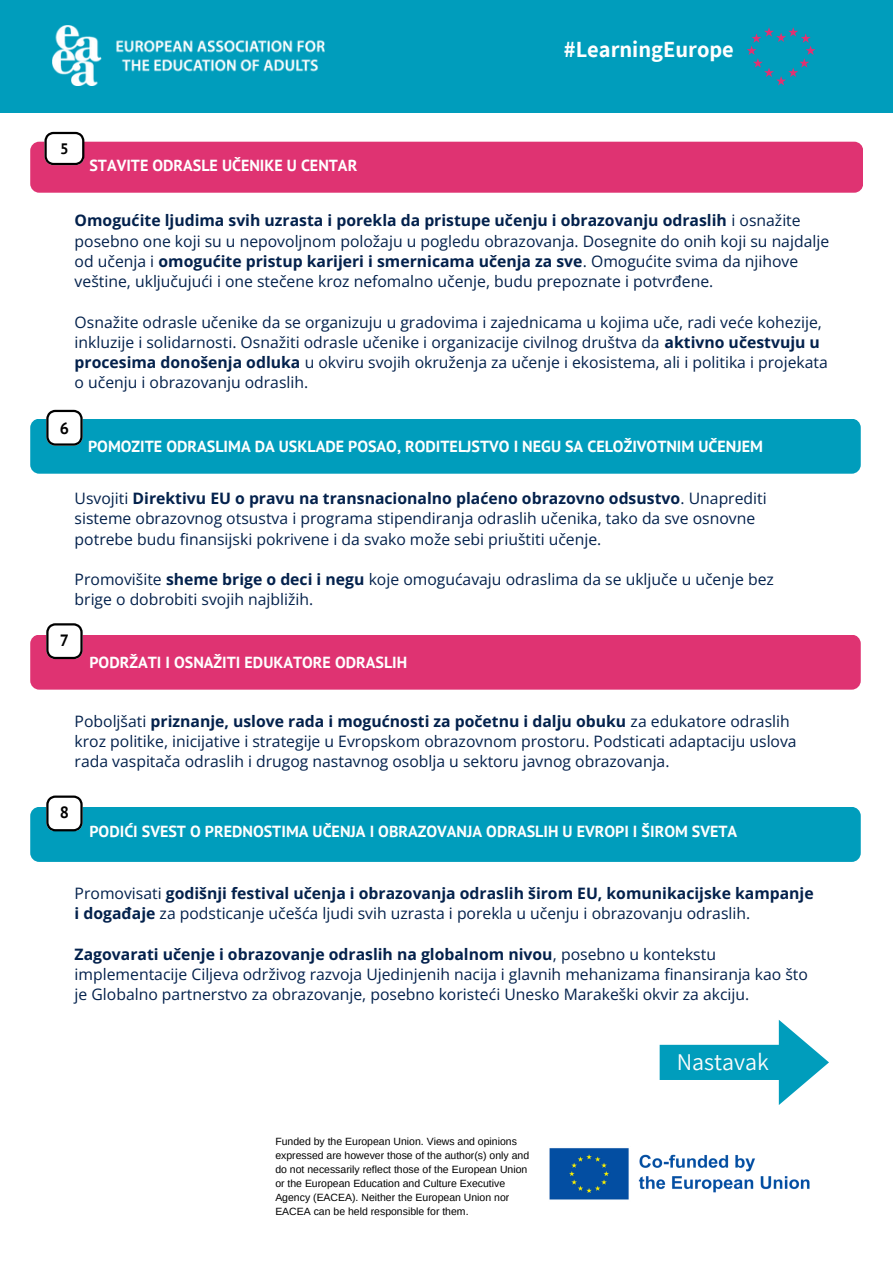
<style>
.page{position:relative;width:893px;height:1264px;background:#fff}
.page>*{position:absolute;margin:0;border:0;box-sizing:border-box;transform-origin:0 0}
.t1{font:24px "Assistant";color:#fcfcfc}
.t2{font:700 22.5px "Assistant";color:#fff}
.t3{font:700 16.35px "PT Sans";color:#000}
.t4{font:700 16.05px "PT Sans";color:#fff}
.t5{font:15.75px/20.2px "Open Sans";color:#03214c}
.t6{font:700 15.15px "PT Sans";color:#000}
.t7{font:10.5px/14px "Arimo";color:#000}
.s1{font-weight:700}
</style>
<div class="page">
<div style="left:30px;top:634px;width:830px;height:55px;background:#df3372;border-radius:9px"></div>
<svg style="left:46px;top:623px;width:37px;height:36px"></svg>
<div style="left:30px;top:419px;width:830px;height:54px;background:#009dbc;border-radius:9px"></div>
<svg style="left:46px;top:410px;width:37px;height:35px"></svg>
<div style="left:30px;top:807px;width:830px;height:55px;background:#009dbc;border-radius:9px"></div>
<svg style="left:46px;top:795px;width:37px;height:36px"></svg>
<div style="left:30px;top:142px;width:833px;height:51px;background:#df3372;border-radius:9px"></div>
<svg style="left:44px;top:132px;width:40px;height:33px"></svg>
<div style="left:0;top:0;width:892px;height:113px;background:#009dbc"></div>
<img style="left:549px;top:1148px;width:261px;height:52px">
<img style="left:52px;top:26px;width:273px;height:60px">
<svg style="left:746px;top:27px;width:69px;height:58px"></svg>
<svg style="left:659px;top:1020px;width:170px;height:85px"></svg>
<p class="t6" style="left:60px;top:138px;width:10px">5</p>
<h4 class="t4" style="left:89px;top:154px;width:269px">STAVITE ODRASLE UČENIKE U CENTAR</h4>
<p class="t2" style="left:564px;top:34px;width:171px">#LearningEurope</p>
<p class="t5" style="left:75px;top:210px;width:756px"><span class="s1">Omogućite ljudima svih uzrasta i porekla da pristupe učenju i obrazovanju odraslih</span> i osnažite posebno one koji su u nepovoljnom položaju u pogledu obrazovanja. Dosegnite do onih koji su najdalje od učenja i <span class="s1">omogućite pristup karijeri i smernicama učenja za sve</span>. Omogućite svima da njihove veštine, uključujući i one stečene kroz nefomalno učenje, budu prepoznate i potvrđene.</p>
<h3 class="t5" style="left:75px;top:311px;width:754px">Osnažite odrasle učenike da se organizuju u gradovima i zajednicama u kojima uče, radi veće kohezije, inkluzije i solidarnosti. Osnažiti odrasle učenike i organizacije civilnog društva da <span class="s1">aktivno učestvuju u procesima donošenja odluka</span> u okviru svojih okruženja za učenje i ekosistema, ali i politika i projekata o učenju i obrazovanju odraslih.</h3>
<p class="t3" style="left:60px;top:417px;width:11px">6</p>
<h3 class="t4" style="left:88px;top:435px;width:676px">POMOZITE ODRASLIMA DA USKLADE POSAO, RODITELJSTVO I NEGU SA CELOŽIVOTNIM UČENJEM</h3>
<h4 class="t5" style="left:75px;top:488px;width:693px">Usvojiti <span class="s1">Direktivu EU o pravu na transnacionalno plaćeno obrazovno odsustvo</span>. Unaprediti sisteme obrazovnog otsustva i programa stipendiranja odraslih učenika, tako da sve osnovne potrebe budu finansijski pokrivene i da svako može sebi priuštiti učenje.</h4>
<p class="t5" style="left:75px;top:569px;width:700px">Promovišite <span class="s1">sheme brige o deci i negu</span> koje omogućavaju odraslima da se uključe u učenje bez brige o dobrobiti svojih najbližih.</p>
<p class="t3" style="left:60px;top:629px;width:11px">7</p>
<h4 class="t4" style="left:89px;top:651px;width:319px">PODRŽATI I OSNAŽITI EDUKATORE ODRASLIH</h4>
<h3 class="t5" style="left:75px;top:710px;width:723px">Poboljšati <span class="s1">priznanje, uslove rada i mogućnosti za početnu i dalju obuku</span> za edukatore odraslih kroz politike, inicijative i strategije u Evropskom obrazovnom prostoru. Podsticati adaptaciju uslova rada vaspitača odraslih i drugog nastavnog osoblja u sektoru javnog obrazovanja.</h3>
<h1 class="t3" style="left:60px;top:801px;width:11px">8</h1>
<h4 class="t4" style="left:89px;top:820px;width:649px">PODIĆI SVEST O PREDNOSTIMA UČENJA I OBRAZOVANJA ODRASLIH U EVROPI I ŠIROM SVETA</h4>
<h4 class="t5" style="left:75px;top:882px;width:740px">Promovisati <span class="s1">godišnji festival učenja i obrazovanja odraslih širom EU, komunikacijske kampanje i događaje</span> za podsticanje učešća ljudi svih uzrasta i porekla u učenju i obrazovanju odraslih.</h4>
<p class="t5" style="left:75px;top:943px;width:734px"><span class="s1">Zagovarati učenje i obrazovanje odraslih na globalnom nivou</span>, posebno u kontekstu implementacije Ciljeva održivog razvoja Ujedinjenih nacija i glavnih mehanizama finansiranja kao što je Globalno partnerstvo za obrazovanje, posebno koristeći Unesko Marakeški okvir za akciju.</p>
<h4 class="t7" style="left:275px;top:1134px;width:255px">Funded by the European Union. Views and opinions expressed are however those of the author(s) only and do not necessarily reflect those of the European Union or the European Education and Culture Executive Agency (EACEA). Neither the European Union nor EACEA can be held responsible for them.</h4>
<h2 class="t1" style="left:676px;top:1045px;width:94px">Nastavak</h2>
</div>
